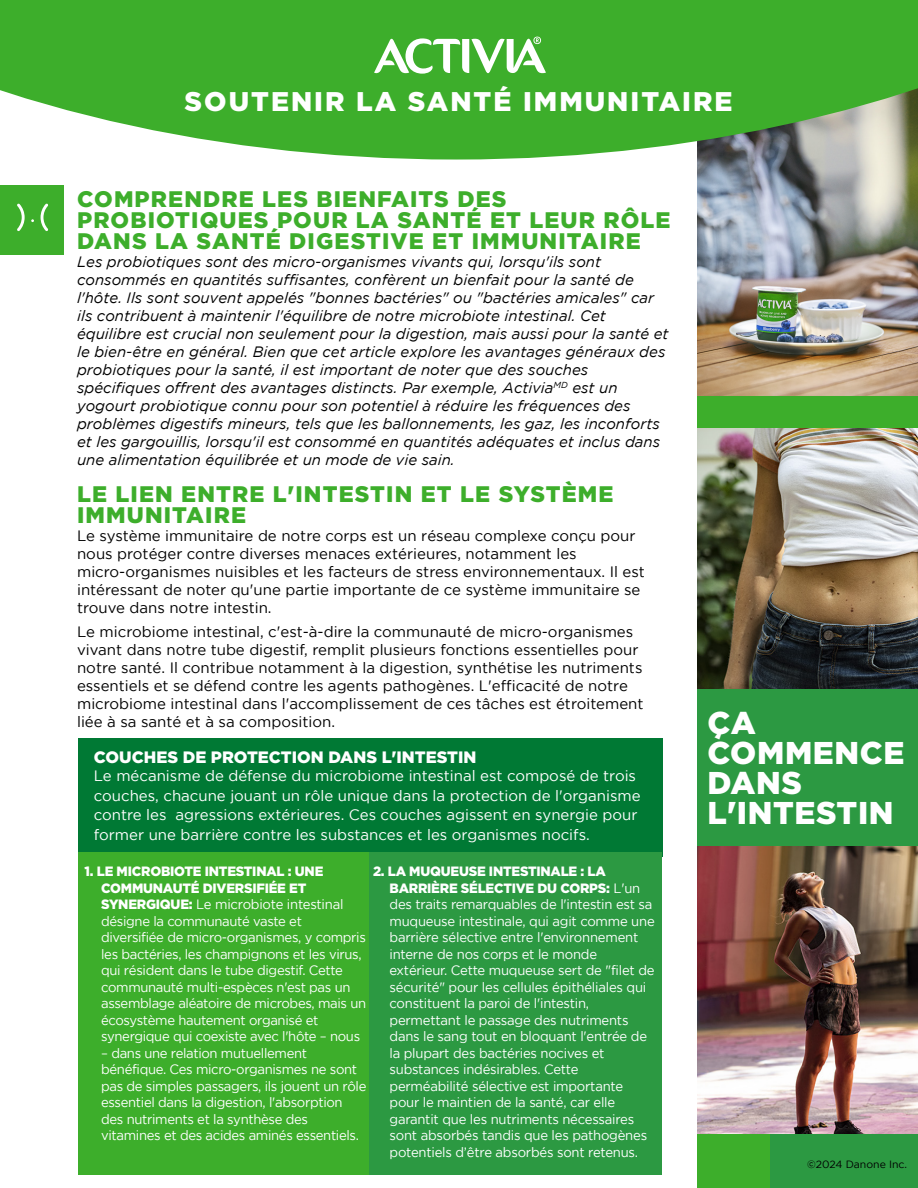
<style>
.page{position:relative;width:918px;height:1188px;background:#fff}
.page>*{position:absolute;margin:0;border:0;box-sizing:border-box;transform-origin:0 0}
.t1{font:900 31.5px/30px "Gotham";letter-spacing:.02em;color:#fff}
.t2{font:900 27px "Gotham";letter-spacing:.075em;color:#fff}
.t3{font:900 22.5px/21px "Gotham";letter-spacing:.05em;color:#3dae2b}
.t4{font:900 16.5px "Gotham";color:#fff}
.t5{font:italic 15px/18px "Gotham";color:#000}
.t6{font:15px/18px "Gotham";color:#000}
.t7{font:15px/19.5px "Gotham";color:#fff}
.t8{font:13.5px/16.5px "Gotham";letter-spacing:-.025em;color:#fff}
.t9{font:10.5px "Gotham";color:#000}
.s1{font-weight:900}
</style>
<div class="page">
<img style="left:698px;top:160px;width:220px;height:236px">
<img style="left:698px;top:428px;width:220px;height:261px">
<div style="left:698px;top:689px;width:220px;height:161px;background:#2c9942"></div>
<img style="left:698px;top:846px;width:220px;height:288px">
<div style="left:698px;top:396px;width:220px;height:32px;background:#3dae2b"></div>
<div style="left:698px;top:1134px;width:127px;height:54px;background:#3dae2b"></div>
<div style="left:771px;top:1134px;width:147px;height:54px;background:#2c9942"></div>
<svg style="left:0;top:0;width:918px;height:160px;background:#53b343"></svg>
<div style="left:0;top:185px;width:63px;height:70px;background:#3dae2b"></div>
<svg style="left:17px;top:204px;width:31px;height:27px"></svg>
<svg style="left:374px;top:37px;width:172px;height:37px"></svg>
<div style="left:78px;top:738px;width:584px;height:119px;background:#007934"></div>
<div style="left:333px;top:852px;width:329px;height:323px;background:#2c9942"></div>
<div style="left:78px;top:852px;width:291px;height:323px;background:#3dae2b"></div>
<h2 class="t2" style="left:185px;top:86px;width:549px">SOUTENIR LA SANTÉ IMMUNITAIRE</h2>
<h3 class="t3" style="left:77px;top:187px;width:595px">COMPRENDRE LES BIENFAITS DES<br>PROBIOTIQUES POUR LA SANTÉ ET LEUR RÔLE<br>DANS LA SANTÉ DIGESTIVE ET IMMUNITAIRE</h3>
<p class="t5" style="left:77px;top:252px;width:593px">Les probiotiques sont des micro-organismes vivants qui, lorsqu'ils sont consommés en quantités suffisantes, confèrent un bienfait pour la santé de l'hôte. Ils sont souvent appelés "bonnes bactéries" ou "bactéries amicales" car ils contribuent à maintenir l'équilibre de notre microbiote intestinal. Cet équilibre est crucial non seulement pour la digestion, mais aussi pour la santé et le bien-être en général. Bien que cet article explore les avantages généraux des probiotiques pour la santé, il est important de noter que des souches spécifiques offrent des avantages distincts. Par exemple, Activia<sup>MD</sup> est un yogourt probiotique connu pour son potentiel à réduire les fréquences des problèmes digestifs mineurs, tels que les ballonnements, les gaz, les inconforts et les gargouillis, lorsqu'il est consommé en quantités adéquates et inclus dans une alimentation équilibrée et un mode de vie sain.</p>
<h3 class="t3" style="left:77px;top:483px;width:538px">LE LIEN ENTRE L'INTESTIN ET LE SYSTÈME<br>IMMUNITAIRE</h3>
<p class="t6" style="left:77px;top:526px;width:569px">Le système immunitaire de notre corps est un réseau complexe conçu pour nous protéger contre diverses menaces extérieures, notamment les micro-organismes nuisibles et les facteurs de stress environnementaux. Il est intéressant de noter qu'une partie importante de ce système immunitaire se trouve dans notre intestin.</p>
<p class="t6" style="left:77px;top:622px;width:568px">Le microbiome intestinal, c'est-à-dire la communauté de micro-organismes vivant dans notre tube digestif, remplit plusieurs fonctions essentielles pour notre santé. Il contribue notamment à la digestion, synthétise les nutriments essentiels et se défend contre les agents pathogènes. L'efficacité de notre microbiome intestinal dans l'accomplissement de ces tâches est étroitement liée à sa santé et à sa composition.</p>
<p class="t4" style="left:94px;top:748px;width:384px">COUCHES DE PROTECTION DANS L'INTESTIN</p>
<p class="t7" style="left:94px;top:766px;width:548px">Le mécanisme de défense du microbiome intestinal est composé de trois couches, chacune jouant un rôle unique dans la protection de l'organisme contre les agressions extérieures. Ces couches agissent en synergie pour former une barrière contre les substances et les organismes nocifs.</p>
<p class="t8" style="left:390px;top:863px;width:267px;text-indent:-16px"><span class="s1">2. LA MUQUEUSE INTESTINALE : LA BARRIÈRE SÉLECTIVE DU CORPS:</span> L'un des traits remarquables de l'intestin est sa muqueuse intestinale, qui agit comme une barrière sélective entre l'environnement interne de nos corps et le monde extérieur. Cette muqueuse sert de "filet de sécurité" pour les cellules épithéliales qui constituent la paroi de l'intestin, permettant le passage des nutriments dans le sang tout en bloquant l'entrée de la plupart des bactéries nocives et substances indésirables. Cette perméabilité sélective est importante pour le maintien de la santé, car elle garantit que les nutriments nécessaires sont absorbés tandis que les pathogènes potentiels d’être absorbés sont retenus.</p>
<p class="t8" style="left:101px;top:863px;width:267px;text-indent:-16px"><span class="s1">1. LE MICROBIOTE INTESTINAL : UNE COMMUNAUTÉ DIVERSIFIÉE ET SYNERGIQUE:</span> Le microbiote intestinal désigne la communauté vaste et diversifiée de micro-organismes, y compris les bactéries, les champignons et les virus, qui résident dans le tube digestif. Cette communauté multi-espèces n'est pas un assemblage aléatoire de microbes, mais un écosystème hautement organisé et synergique qui coexiste avec l'hôte – nous</p>
<p class="t8" style="left:101px;top:1044px;width:267px">– dans une relation mutuellement bénéfique. Ces micro-organismes ne sont pas de simples passagers, ils jouent un rôle essentiel dans la digestion, l'absorption des nutriments et la synthèse des vitamines et des acides aminés essentiels.</p>
<h1 class="t1" style="left:707px;top:707px;width:199px">ÇA<br>COMMENCE<br>DANS<br>L'INTESTIN</h1>
<p class="t9" style="left:807px;top:1158px;width:102px">©2024 Danone Inc.</p>
</div>
